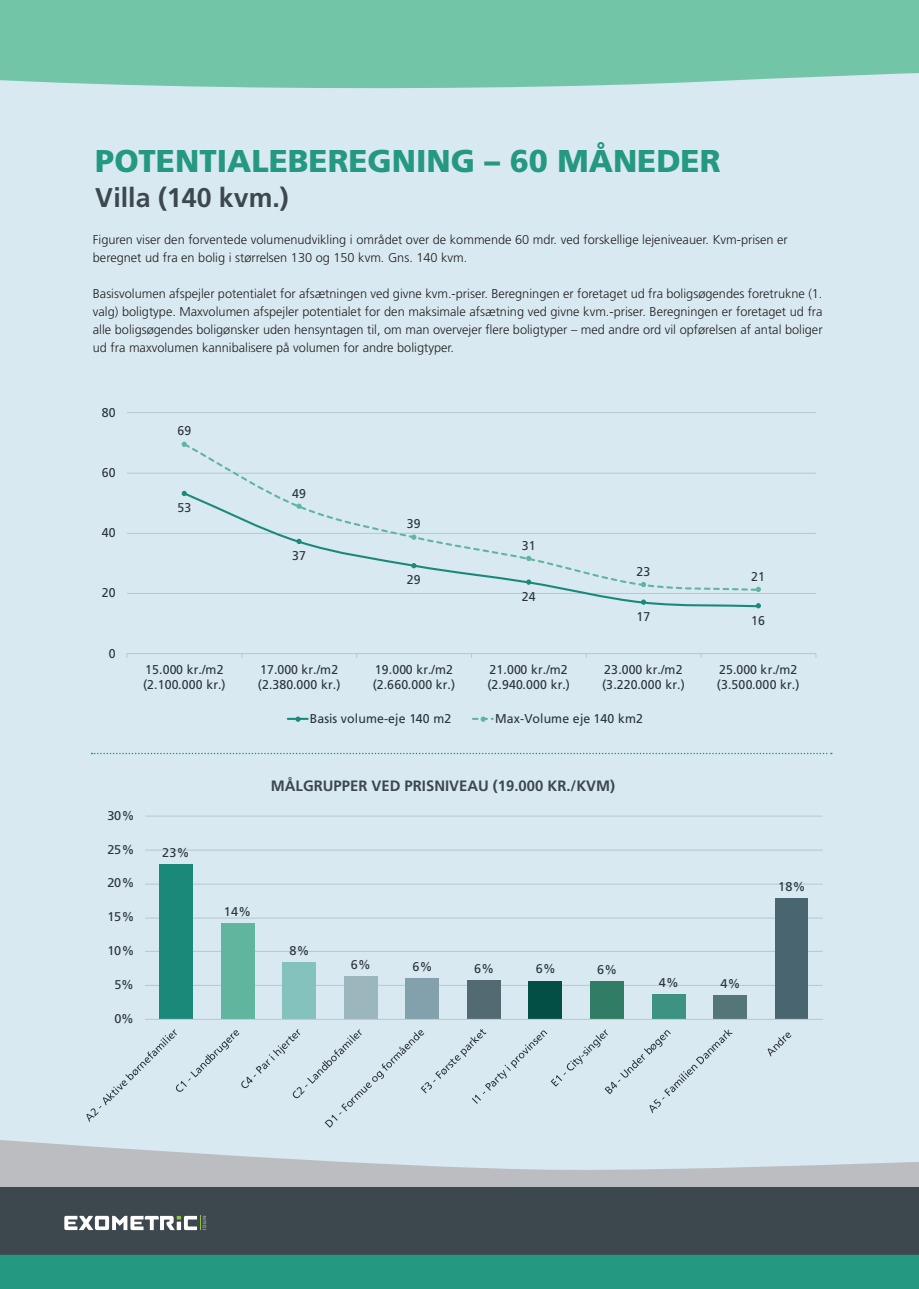
<style>
.page{position:relative;width:919px;height:1289px;background:#fff}
.page>*{position:absolute;margin:0;border:0;box-sizing:border-box;transform-origin:0 0}
.t1{font:900 31.5px "Frutiger LT Std";color:#249881}
.t2{font:700 27px "Frutiger LT Std";color:#3d474e}
.t3{font:700 15px "Frutiger LT Std";color:#3d474e}
.t4{font:300 12.75px/18px "Frutiger LT Std";color:#231f20}
.t5{font:12.75px/15.3px "Frutiger LT Std";letter-spacing:.015em;color:#333a3d;scale:.96 1}
.t6{font:12.6px "Frutiger LT Std";letter-spacing:-.03em;color:#333a3d}
</style>
<div class="page">
<div style="left:0;top:0;width:918px;height:1288px;background:#d8e9f1"></div>
<svg style="left:0;top:1140px;width:918px;height:47px;fill:#bcbdc0"></svg>
<div style="left:0;top:0;width:918px;height:89px;background:#72c5a7"></div>
<div style="left:0;top:1187px;width:918px;height:101px;background:#3d474e"></div>
<div style="left:0;top:1254px;width:918px;height:34px;background:#249881"></div>
<svg style="left:64px;top:1215px;width:142px;height:14px"></svg>
<svg style="left:92px;top:752px;width:739px;height:2px"></svg>
<svg style="left:126px;top:412px;width:689px;height:310px"></svg>
<hr style="left:145px;top:985px;width:677px;height:1px;background:#d7dcdb">
<hr style="left:145px;top:951px;width:677px;height:1px;background:#d7dcdb">
<hr style="left:145px;top:917px;width:677px;height:1px;background:#d7dcdb">
<hr style="left:145px;top:883px;width:677px;height:1px;background:#d7dcdb">
<hr style="left:145px;top:849px;width:677px;height:1px;background:#d7dcdb">
<hr style="left:145px;top:815px;width:677px;height:1px;background:#d7dcdb">
<div style="left:159px;top:864px;width:34px;height:155px;background:#1b8979"></div>
<div style="left:221px;top:923px;width:33px;height:96px;background:#60b59e"></div>
<div style="left:282px;top:962px;width:33px;height:57px;background:#84c3bd"></div>
<div style="left:344px;top:976px;width:33px;height:43px;background:#9bb6bd"></div>
<div style="left:406px;top:978px;width:33px;height:41px;background:#83a1ac"></div>
<div style="left:467px;top:980px;width:33px;height:39px;background:#536a72"></div>
<div style="left:528px;top:981px;width:34px;height:38px;background:#044f45"></div>
<div style="left:590px;top:981px;width:34px;height:38px;background:#317c65"></div>
<div style="left:652px;top:994px;width:33px;height:25px;background:#3c9381"></div>
<div style="left:713px;top:995px;width:33px;height:24px;background:#557679"></div>
<div style="left:775px;top:898px;width:33px;height:121px;background:#49656f"></div>
<hr style="left:145px;top:1019px;width:677px;height:1px;background:#d7dcdb">
<svg style="left:86px;top:1029px;width:646px;height:99px"></svg>
<svg style="left:767px;top:1032px;width:24px;height:24px"></svg>
<h1 class="t1" style="left:95px;top:142px;width:626px">POTENTIALEBEREGNING – 60 MÅNEDER</h1>
<h2 class="t2" style="left:95px;top:181px;width:195px">Villa (140 kvm.)</h2>
<p class="t4" style="left:93px;top:231px;width:696px">Figuren viser den forventede volumenudvikling i området over de kommende 60 mdr. ved forskellige lejeniveauer. Kvm-prisen er beregnet ud fra en bolig i størrelsen 130 og 150 kvm. Gns. 140 kvm.</p>
<p class="t4" style="left:93px;top:285px;width:731px;text-align:justify">Basisvolumen afspejler potentialet for afsætningen ved givne kvm.-priser. Beregningen er foretaget ud fra boligsøgendes foretrukne (1. valg) boligtype. Maxvolumen afspejler potentialet for den maksimale afsætning ved givne kvm.-priser. Beregningen er foretaget ud fra alle boligsøgendes boligønsker uden hensyntagen til, om man overvejer flere boligtyper – med andre ord vil opførelsen af antal boliger ud fra maxvolumen kannibalisere på volumen for andre boligtyper.</p>
<p class="t5" style="left:95px;top:344px;width:23px">100</p>
<p class="t5" style="left:102px;top:404px;width:16px">80</p>
<p class="t5" style="left:102px;top:465px;width:16px">60</p>
<p class="t5" style="left:102px;top:525px;width:16px">40</p>
<p class="t5" style="left:102px;top:585px;width:16px">20</p>
<p class="t5" style="left:109px;top:645px;width:9px">0</p>
<p class="t5" style="left:177px;top:423px;width:16px">69</p>
<p class="t5" style="left:177px;top:500px;width:16px">53</p>
<p class="t5" style="left:292px;top:485px;width:16px">49</p>
<p class="t5" style="left:292px;top:548px;width:16px">37</p>
<p class="t5" style="left:407px;top:516px;width:16px">39</p>
<p class="t5" style="left:407px;top:572px;width:16px">29</p>
<p class="t5" style="left:521px;top:537px;width:16px">31</p>
<p class="t5" style="left:521px;top:589px;width:16px">24</p>
<p class="t5" style="left:636px;top:563px;width:16px">23</p>
<p class="t5" style="left:751px;top:568px;width:16px">21</p>
<p class="t5" style="left:636px;top:609px;width:16px">17</p>
<p class="t5" style="left:751px;top:612px;width:16px">16</p>
<p class="t5" style="left:143px;top:662px;width:87px">15.000 kr./m2 (2.100.000 kr.)</p>
<p class="t5" style="left:258px;top:662px;width:87px">17.000 kr./m2 (2.380.000 kr.)</p>
<p class="t5" style="left:372px;top:662px;width:87px">19.000 kr./m2 (2.660.000 kr.)</p>
<p class="t5" style="left:487px;top:662px;width:87px">21.000 kr./m2 (2.940.000 kr.)</p>
<p class="t5" style="left:602px;top:662px;width:87px">23.000 kr./m2 (3.220.000 kr.)</p>
<p class="t5" style="left:717px;top:662px;width:87px">25.000 kr./m2 (3.500.000 kr.)</p>
<p class="t5" style="left:310px;top:711px;width:149px">Basis volume-eje 140 m2</p>
<p class="t5" style="left:495px;top:711px;width:156px">Max-Volume eje 140 km2</p>
<p class="t3" style="left:271px;top:777px;width:346px">MÅLGRUPPER VED PRISNIVEAU (19.000 KR./KVM)</p>
<p class="t6" style="left:108px;top:808px;width:28px">30%</p>
<p class="t6" style="left:108px;top:841px;width:28px">25%</p>
<p class="t6" style="left:162px;top:845px;width:29px">23%</p>
<p class="t6" style="left:108px;top:875px;width:28px">20%</p>
<p class="t6" style="left:778px;top:879px;width:29px">18%</p>
<p class="t6" style="left:108px;top:909px;width:28px">15%</p>
<p class="t6" style="left:224px;top:904px;width:29px">14%</p>
<p class="t6" style="left:108px;top:943px;width:28px">10%</p>
<p class="t6" style="left:289px;top:943px;width:22px">8%</p>
<p class="t6" style="left:351px;top:956px;width:22px">6%</p>
<p class="t6" style="left:412px;top:959px;width:22px">6%</p>
<p class="t6" style="left:474px;top:961px;width:22px">6%</p>
<p class="t6" style="left:535px;top:961px;width:22px">6%</p>
<p class="t6" style="left:597px;top:961px;width:22px">6%</p>
<p class="t6" style="left:115px;top:977px;width:21px">5%</p>
<p class="t6" style="left:658px;top:975px;width:22px">4%</p>
<p class="t6" style="left:720px;top:975px;width:22px">4%</p>
<p class="t6" style="left:115px;top:1010px;width:21px">0%</p>
</div>
